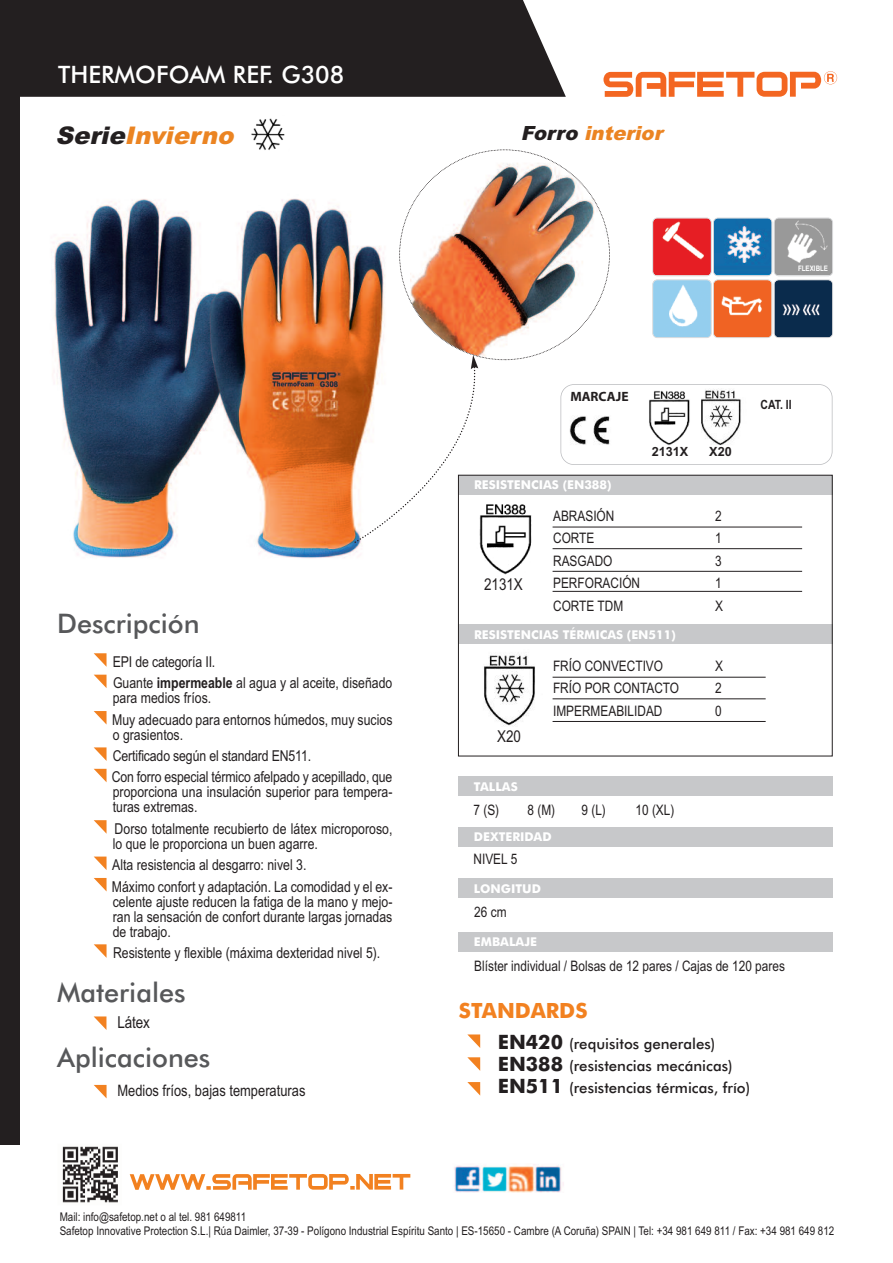
<style>
.page{position:relative;width:893px;height:1263px;background:#fff}
.page>*{position:absolute;margin:0;border:0;box-sizing:border-box;transform-origin:0 0}
.t1{font:500 27px "Futura BT";color:#57585a}
.t2{font:italic 900 24.3px "Arial";color:#eb8422}
.t3{font:500 24px "Futura BT";color:#fff}
.t4{font:700 21px "Futura BT";color:#f28120}
.t5{font:italic 900 19.5px "Arial";color:#eb8422}
.t6{font:16.5px "Arial Narrow";letter-spacing:-.01em;color:#231f20}
.t7{font:16.35px "Arial Narrow";color:#231f20}
.t8{font:15.75px "Arial Narrow";color:#231f20}
.t9{font:15px/21.5px "Arial Narrow";color:#231f20}
.t10{font:500 15px/21.9px "Futura BT";color:#231f20}
.t11{font:14.4px "Arial Narrow";color:#231f20}
.t12{font:700 13.5px "Myriad Pro";color:#231f20}
.t13{font:700 12.75px "Arial";color:#231f20}
.t14{font:700 12.75px "Arial Narrow";color:#231f20}
.t15{font:700 12.15px "Futura BT";color:#fff}
.t16{font:12px/14.1px "Arial Narrow";color:#231f20}
.t17{font:700 7.65px "Arial Narrow";color:#fff}
.s1{color:#231f20}
.s2{font-weight:700}
.s3{font-weight:700;font-size:19.8px}
</style>
<div class="page">
<div style="left:458px;top:475px;width:374px;height:19px;background:#c7c8ca"></div>
<div style="left:458px;top:625px;width:374px;height:19px;background:#c7c8ca"></div>
<div style="left:20px;top:0;width:546px;height:97px;background:#231f20"></div>
<div style="left:458px;top:475px;width:375px;height:281px;border:1px solid #231f20"></div>
<svg style="left:94px;top:653px;width:13px;height:14px"></svg>
<svg style="left:94px;top:675px;width:13px;height:13px"></svg>
<svg style="left:94px;top:769px;width:13px;height:13px"></svg>
<svg style="left:94px;top:820px;width:13px;height:14px"></svg>
<svg style="left:94px;top:878px;width:13px;height:13px"></svg>
<svg style="left:94px;top:747px;width:13px;height:14px"></svg>
<svg style="left:94px;top:856px;width:13px;height:14px"></svg>
<svg style="left:94px;top:944px;width:13px;height:14px"></svg>
<svg style="left:94px;top:711px;width:13px;height:13px"></svg>
<svg style="left:130px;top:1174px;width:280px;height:16px"></svg>
<img style="left:62px;top:1146px;width:56px;height:57px">
<svg style="left:603px;top:71px;width:234px;height:26px"></svg>
<img style="left:454px;top:1164px;width:110px;height:29px">
<svg style="left:467px;top:1034px;width:13px;height:14px"></svg>
<svg style="left:467px;top:1057px;width:13px;height:14px"></svg>
<svg style="left:467px;top:1082px;width:13px;height:13px"></svg>
<svg style="left:94px;top:1016px;width:12px;height:14px"></svg>
<div style="left:458px;top:776px;width:374px;height:20px;background:#c7c8ca"></div>
<div style="left:458px;top:879px;width:375px;height:19px;background:#c7c8ca"></div>
<div style="left:458px;top:932px;width:375px;height:19px;background:#c7c8ca"></div>
<svg style="left:94px;top:1085px;width:13px;height:13px"></svg>
<div style="left:0;top:0;width:20px;height:1144px;background:#231f20"></div>
<img style="left:479px;top:544px;width:52px;height:31px">
<hr style="left:553px;top:527px;width:249px;height:1px;background:#231f20">
<hr style="left:553px;top:548px;width:249px;height:1px;background:#231f20">
<hr style="left:553px;top:571px;width:249px;height:1px;background:#231f20">
<hr style="left:553px;top:591px;width:249px;height:1px;background:#231f20">
<div style="left:458px;top:827px;width:374px;height:20px;background:#c7c8ca"></div>
<hr style="left:553px;top:677px;width:213px;height:1px;background:#231f20">
<hr style="left:553px;top:698px;width:213px;height:1px;background:#231f20">
<hr style="left:553px;top:721px;width:213px;height:1px;background:#231f20">
<img style="left:484px;top:654px;width:51px;height:72px">
<img style="left:248px;top:115px;width:42px;height:41px;border-radius:9px">
<div style="left:560px;top:384px;width:272px;height:81px;border:2px solid #bcbdc0;border-radius:14px"></div>
<img style="left:714px;top:280px;width:58px;height:57px;border-radius:4px">
<div style="left:713px;top:279px;width:59px;height:59px;border:2px solid #d1d2d4;border-radius:5px"></div>
<img style="left:774px;top:280px;width:58px;height:57px;border-radius:4px">
<div style="left:774px;top:279px;width:59px;height:59px;border:2px solid #d1d2d4;border-radius:5px"></div>
<img style="left:653px;top:218px;width:58px;height:58px;border-radius:4px">
<div style="left:652px;top:218px;width:60px;height:58px;border:2px solid #d1d2d4;border-radius:5px"></div>
<img style="left:714px;top:218px;width:58px;height:58px;border-radius:4px">
<div style="left:713px;top:218px;width:59px;height:58px;border:2px solid #d1d2d4;border-radius:5px"></div>
<img style="left:774px;top:218px;width:58px;height:58px;border-radius:4px">
<div style="left:774px;top:218px;width:59px;height:58px;border:2px solid #d1d2d4;border-radius:5px"></div>
<img style="left:653px;top:280px;width:58px;height:57px;border-radius:4px">
<div style="left:652px;top:279px;width:60px;height:59px;border:2px solid #d1d2d4;border-radius:5px"></div>
<img style="left:701px;top:389px;width:40px;height:56px">
<img style="left:649px;top:391px;width:41px;height:54px">
<img style="left:53px;top:198px;width:307px;height:361px">
<svg style="left:353px;top:149px;width:257px;height:395px"></svg>
<h3 class="t3" style="left:58px;top:61px;width:288px">THERMOFOAM REF. G308</h3>
<h2 class="t2" style="left:56px;top:121px;width:187px"><span class="s1">Serie</span>Invierno</h2>
<h3 class="t5" style="left:521px;top:122px;width:149px"><span class="s1">Forro</span> interior</h3>
<h1 class="t1" style="left:57px;top:608px;width:144px">Descripción</h1>
<p class="t17" style="left:798px;top:264px;width:32px">FLEXIBLE</p>
<p class="t12" style="left:570px;top:391px;width:60px">MARCAJE</p>
<p class="t15" style="left:474px;top:478px;width:139px">RESISTENCIAS (EN388)</p>
<p class="t13" style="left:652px;top:444px;width:38px">2131X</p>
<p class="t13" style="left:709px;top:444px;width:24px">X20</p>
<p class="t7" style="left:484px;top:575px;width:40px">2131X</p>
<p class="t11" style="left:553px;top:507px;width:63px">ABRASIÓN</p>
<p class="t11" style="left:715px;top:507px;width:8px">2</p>
<p class="t11" style="left:553px;top:530px;width:43px">CORTE</p>
<p class="t11" style="left:715px;top:530px;width:8px">1</p>
<p class="t11" style="left:553px;top:552px;width:61px">RASGADO</p>
<p class="t11" style="left:715px;top:552px;width:8px">3</p>
<p class="t11" style="left:553px;top:575px;width:89px">PERFORACIÓN</p>
<p class="t11" style="left:715px;top:575px;width:8px">1</p>
<p class="t11" style="left:553px;top:597px;width:72px">CORTE TDM</p>
<p class="t11" style="left:715px;top:597px;width:9px">X</p>
<p class="t15" style="left:474px;top:627px;width:203px">RESISTENCIAS TÉRMICAS (EN511)</p>
<p class="t14" style="left:760px;top:397px;width:33px">CAT. II</p>
<p class="t9" style="left:113px;top:651px;width:281px">EPI de categoría II.<br>Guante <span class="s2">impermeable</span> al agua y al aceite, diseñado</p>
<p class="t9" style="left:112px;top:687px;width:282px">para medios fríos.<br>Muy adecuado para entornos húmedos, muy sucios</p>
<p class="t9" style="left:112px;top:724px;width:282px">o grasientos.<br>Certificado según el standard EN511.<br>Con forro especial térmico afelpado y acepillado, que</p>
<p class="t9" style="left:113px;top:785px;width:281px;line-height:15px">proporciona una insulación superior para tempera&shy;turas extremas.</p>
<p class="t9" style="left:113px;top:821px;width:281px;line-height:15px">Dorso totalmente recubierto de látex microporoso, lo que le proporciona un buen agarre.</p>
<p class="t9" style="left:112px;top:854px;width:282px">Alta resistencia al desgarro: nivel 3.<br>Máximo confort y adaptación. La comodidad y el ex-</p>
<p class="t9" style="left:113px;top:894px;width:281px;line-height:15px;text-align:justify">celente ajuste reducen la fatiga de la mano y mejo&shy;ran la sensación de confort durante largas jornadas de trabajo.</p>
<p class="t9" style="left:113px;top:942px;width:269px">Resistente y flexible (máxima dexteridad nivel 5).</p>
<h1 class="t1" style="left:57px;top:977px;width:130px">Materiales</h1>
<p class="t6" style="left:117px;top:1012px;width:34px">Látex</p>
<h1 class="t1" style="left:57px;top:1042px;width:155px">Aplicaciones</h1>
<p class="t8" style="left:117px;top:1081px;width:190px">Medios fríos, bajas temperaturas</p>
<p class="t7" style="left:497px;top:727px;width:25px">X20</p>
<p class="t15" style="left:474px;top:779px;width:45px">TALLAS</p>
<p class="t11" style="left:553px;top:657px;width:112px">FRÍO CONVECTIVO</p>
<p class="t11" style="left:715px;top:657px;width:9px">X</p>
<p class="t11" style="left:553px;top:680px;width:128px">FRÍO POR CONTACTO</p>
<p class="t11" style="left:715px;top:680px;width:8px">2</p>
<p class="t11" style="left:553px;top:702px;width:111px">IMPERMEABILIDAD</p>
<p class="t11" style="left:715px;top:702px;width:8px">0</p>
<p class="t11" style="left:473px;top:802px;width:27px">7 (S)</p>
<p class="t11" style="left:527px;top:802px;width:29px">8 (M)</p>
<p class="t11" style="left:581px;top:802px;width:26px">9 (L)</p>
<p class="t11" style="left:635px;top:802px;width:40px">10 (XL)</p>
<p class="t15" style="left:474px;top:830px;width:79px">DEXTERIDAD</p>
<p class="t11" style="left:473px;top:851px;width:45px">NIVEL 5</p>
<p class="t15" style="left:474px;top:881px;width:69px">LONGITUD</p>
<p class="t11" style="left:474px;top:904px;width:34px">26 cm</p>
<p class="t15" style="left:474px;top:935px;width:65px">EMBALAJE</p>
<p class="t11" style="left:474px;top:958px;width:312px">Blíster individual / Bolsas de 12 pares / Cajas de 120 pares</p>
<h3 class="t4" style="left:459px;top:999px;width:130px">STANDARDS</h3>
<p class="t10" style="left:498px;top:1033px;width:254px"><span class="s3">EN420</span> (requisitos generales)<br><span class="s3">EN388</span> (resistencias mecánicas)<br><span class="s3">EN511</span> (resistencias térmicas, frío)</p>
<p class="t16" style="left:60px;top:1209px;width:776px">Mail: info@safetop.net o al tel. 981 649811<br>Safetop Innovative Protection S.L.| Rúa Daimler, 37-39 - Polígono Industrial Espíritu Santo | ES-15650 - Cambre (A Coruña) SPAIN | Tel: +34 981 649 811 / Fax: +34 981 649 812</p>
</div>
